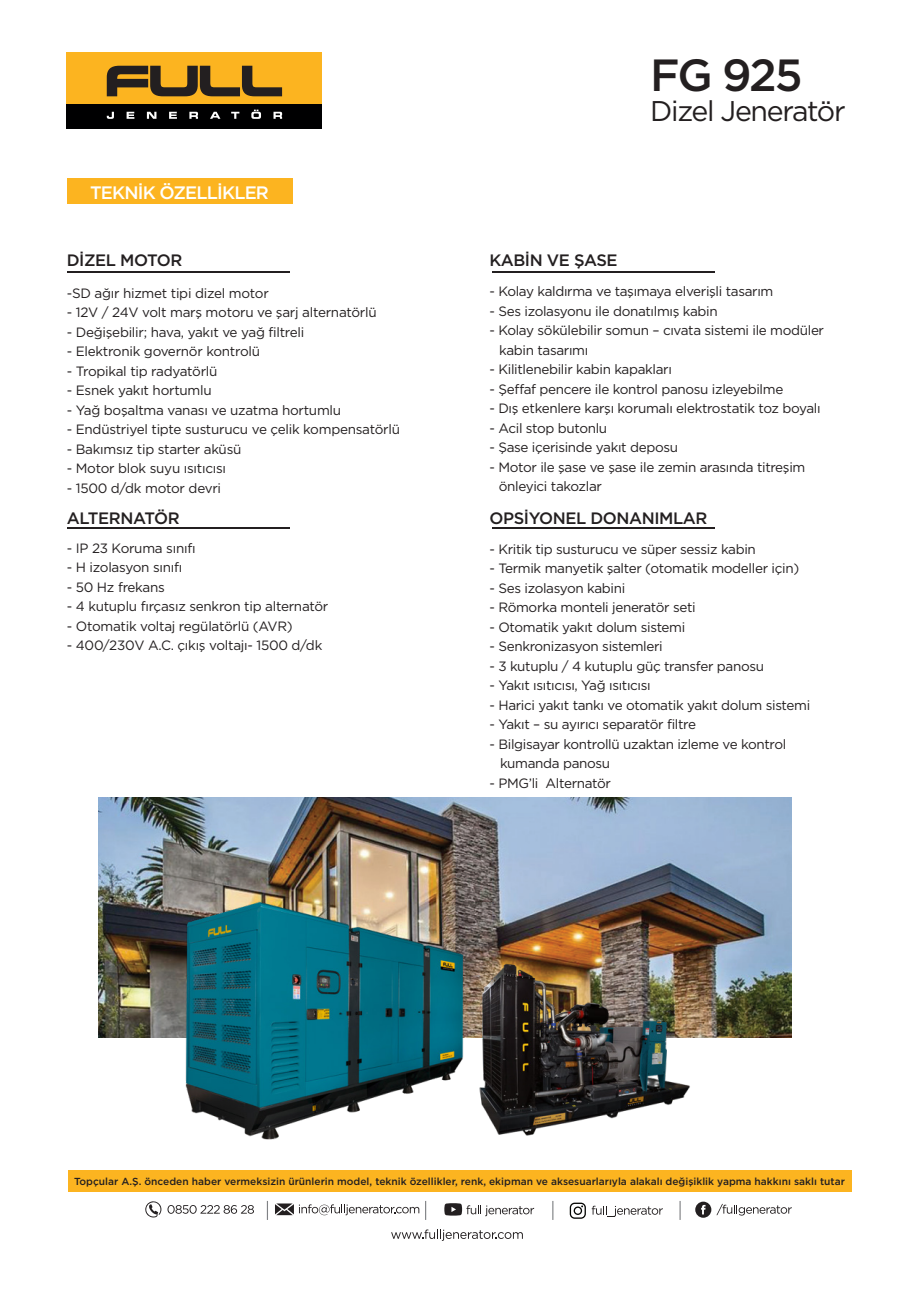
<style>
.page{position:relative;width:919px;height:1289px;background:#fff}
.page>*{position:absolute;margin:0;border:0;box-sizing:border-box;transform-origin:0 0}
.t1{font:500 45px "Gotham";color:#231f20}
.t2{font:28.5px "Gotham";letter-spacing:-.045em;color:#231f20}
.t3{font:500 18px "Gotham";letter-spacing:-.045em;color:#fff}
.t4{font:500 16.5px "Gotham";letter-spacing:-.025em;color:#231f20}
.t5{font:13.5px "Gotham";letter-spacing:-.025em;color:#231f20}
.t6{font:500 10.2px "Gotham";color:#231f20}
</style>
<div class="page">
<svg style="left:391px;top:1229px;width:132px;height:11px"></svg>
<svg style="left:275px;top:1203px;width:144px;height:12px"></svg>
<svg style="left:145px;top:1201px;width:109px;height:16px"></svg>
<svg style="left:267px;top:1201px;width:1px;height:18px"></svg>
<svg style="left:425px;top:1201px;width:1px;height:18px"></svg>
<svg style="left:552px;top:1201px;width:1px;height:18px"></svg>
<svg style="left:679px;top:1201px;width:1px;height:18px"></svg>
<svg style="left:569px;top:1202px;width:93px;height:16px"></svg>
<svg style="left:716px;top:1203px;width:75px;height:12px"></svg>
<svg style="left:695px;top:1201px;width:16px;height:16px"></svg>
<svg style="left:701px;top:1204px;width:4px;height:10px"></svg>
<svg style="left:444px;top:1203px;width:90px;height:13px"></svg>
<div style="left:68px;top:1169px;width:783px;height:22px;background:#fcb420"></div>
<div style="left:67px;top:104px;width:255px;height:25px;background:#000001"></div>
<div style="left:67px;top:52px;width:255px;height:52px;background:#fcb420"></div>
<svg style="left:107px;top:66px;width:175px;height:30px"></svg>
<svg style="left:107px;top:112px;width:7px;height:7px"></svg>
<svg style="left:127px;top:112px;width:7px;height:7px"></svg>
<svg style="left:147px;top:112px;width:9px;height:7px"></svg>
<svg style="left:169px;top:112px;width:8px;height:7px"></svg>
<svg style="left:189px;top:112px;width:9px;height:7px"></svg>
<svg style="left:210px;top:112px;width:10px;height:7px"></svg>
<svg style="left:231px;top:112px;width:8px;height:7px"></svg>
<svg style="left:251px;top:110px;width:10px;height:9px"></svg>
<svg style="left:273px;top:112px;width:9px;height:7px"></svg>
<img style="left:98px;top:797px;width:693px;height:240px">
<img style="left:183px;top:899px;width:282px;height:241px">
<img style="left:445px;top:952px;width:252px;height:188px">
<div style="left:67px;top:179px;width:225px;height:25px;background:#fcb420"></div>
<hr style="left:492px;top:271px;width:222px;height:2px;background:#231f20">
<hr style="left:492px;top:527px;width:222px;height:2px;background:#231f20">
<hr style="left:67px;top:271px;width:223px;height:2px;background:#231f20">
<hr style="left:67px;top:527px;width:223px;height:2px;background:#231f20">
<p class="t3" style="left:90px;top:180px;width:180px">TEKNİK ÖZELLİKLER</p>
<p class="t4" style="left:67px;top:249px;width:117px">DİZEL MOTOR</p>
<p class="t5" style="left:67px;top:284px;width:203px">-SD ağır hizmet tipi dizel motor</p>
<p class="t5" style="left:67px;top:304px;width:311px">- 12V / 24V volt marş motoru ve şarj alternatörlü</p>
<p class="t5" style="left:67px;top:323px;width:239px">- Değişebilir; hava, yakıt ve yağ filtreli</p>
<p class="t5" style="left:67px;top:343px;width:195px">- Elektronik governör kontrolü</p>
<p class="t5" style="left:67px;top:362px;width:152px">- Tropikal tip radyatörlü</p>
<p class="t5" style="left:67px;top:382px;width:146px">- Esnek yakıt hortumlu</p>
<p class="t5" style="left:67px;top:401px;width:276px">- Yağ boşaltma vanası ve uzatma hortumlu</p>
<p class="t5" style="left:67px;top:421px;width:335px">- Endüstriyel tipte susturucu ve çelik kompensatörlü</p>
<p class="t5" style="left:67px;top:440px;width:176px">- Bakımsız tip starter aküsü</p>
<p class="t5" style="left:67px;top:460px;width:161px">- Motor blok suyu ısıtıcısı</p>
<p class="t5" style="left:67px;top:479px;width:156px">- 1500 d/dk motor devri</p>
<p class="t4" style="left:67px;top:507px;width:114px">ALTERNATÖR</p>
<p class="t5" style="left:67px;top:539px;width:130px">- IP 23 Koruma sınıfı</p>
<p class="t5" style="left:67px;top:559px;width:117px">- H izolasyon sınıfı</p>
<p class="t5" style="left:67px;top:578px;width:100px">- 50 Hz frekans</p>
<p class="t5" style="left:67px;top:598px;width:263px">- 4 kutuplu fırçasız senkron tip alternatör</p>
<p class="t5" style="left:67px;top:617px;width:227px">- Otomatik voltaj regülatörlü (AVR)</p>
<p class="t5" style="left:67px;top:637px;width:257px">- 400/230V A.C. çıkış voltajı- 1500 d/dk</p>
<p class="t1" style="left:650px;top:46px;width:154px">FG 925</p>
<p class="t2" style="left:650px;top:93px;width:197px">Dizel Jeneratör</p>
<p class="t4" style="left:489px;top:249px;width:130px">KABİN VE ŞASE</p>
<p class="t5" style="left:489px;top:283px;width:285px">- Kolay kaldırma ve taşımaya elverişli tasarım</p>
<p class="t5" style="left:489px;top:302px;width:230px">- Ses izolasyonu ile donatılmış kabin</p>
<p class="t5" style="left:489px;top:322px;width:336px">- Kolay sökülebilir somun – cıvata sistemi ile modüler</p>
<p class="t5" style="left:499px;top:341px;width:91px">kabin tasarımı</p>
<p class="t5" style="left:489px;top:361px;width:184px">- Kilitlenebilir kabin kapakları</p>
<p class="t5" style="left:489px;top:380px;width:295px">- Şeffaf pencere ile kontrol panosu izleyebilme</p>
<p class="t5" style="left:489px;top:400px;width:332px">- Dış etkenlere karşı korumalı elektrostatik toz boyalı</p>
<p class="t5" style="left:489px;top:419px;width:119px">- Acil stop butonlu</p>
<p class="t5" style="left:489px;top:439px;width:190px">- Şase içerisinde yakıt deposu</p>
<p class="t5" style="left:489px;top:458px;width:317px">- Motor ile şase ve şase ile zemin arasında titreşim</p>
<p class="t5" style="left:499px;top:478px;width:105px">önleyici takozlar</p>
<p class="t4" style="left:489px;top:507px;width:219px">OPSİYONEL DONANIMLAR</p>
<p class="t5" style="left:489px;top:540px;width:268px">- Kritik tip susturucu ve süper sessiz kabin</p>
<p class="t5" style="left:489px;top:559px;width:311px">- Termik manyetik şalter (otomatik modeller için)</p>
<p class="t5" style="left:489px;top:579px;width:137px">- Ses izolasyon kabini</p>
<p class="t5" style="left:489px;top:598px;width:208px">- Römorka monteli jeneratör seti</p>
<p class="t5" style="left:489px;top:618px;width:197px">- Otomatik yakıt dolum sistemi</p>
<p class="t5" style="left:489px;top:637px;width:175px">- Senkronizasyon sistemleri</p>
<p class="t5" style="left:489px;top:657px;width:276px">- 3 kutuplu / 4 kutuplu güç transfer panosu</p>
<p class="t5" style="left:489px;top:676px;width:163px">- Yakıt ısıtıcısı, Yağ ısıtıcısı</p>
<p class="t5" style="left:489px;top:696px;width:322px">- Harici yakıt tankı ve otomatik yakıt dolum sistemi</p>
<p class="t5" style="left:489px;top:715px;width:208px">- Yakıt – su ayırıcı separatör filtre</p>
<p class="t5" style="left:489px;top:735px;width:298px">- Bilgisayar kontrollü uzaktan izleme ve kontrol</p>
<p class="t5" style="left:500px;top:754px;width:112px">kumanda panosu</p>
<p class="t5" style="left:489px;top:774px;width:123px">- PMG’li Alternatör</p>
<p class="t6" style="left:74px;top:1174px;width:772px">Topçular A.Ş. önceden haber vermeksizin ürünlerin model, teknik özellikler, renk, ekipman ve aksesuarlarıyla alakalı değişiklik yapma hakkını saklı tutar</p>
</div>
